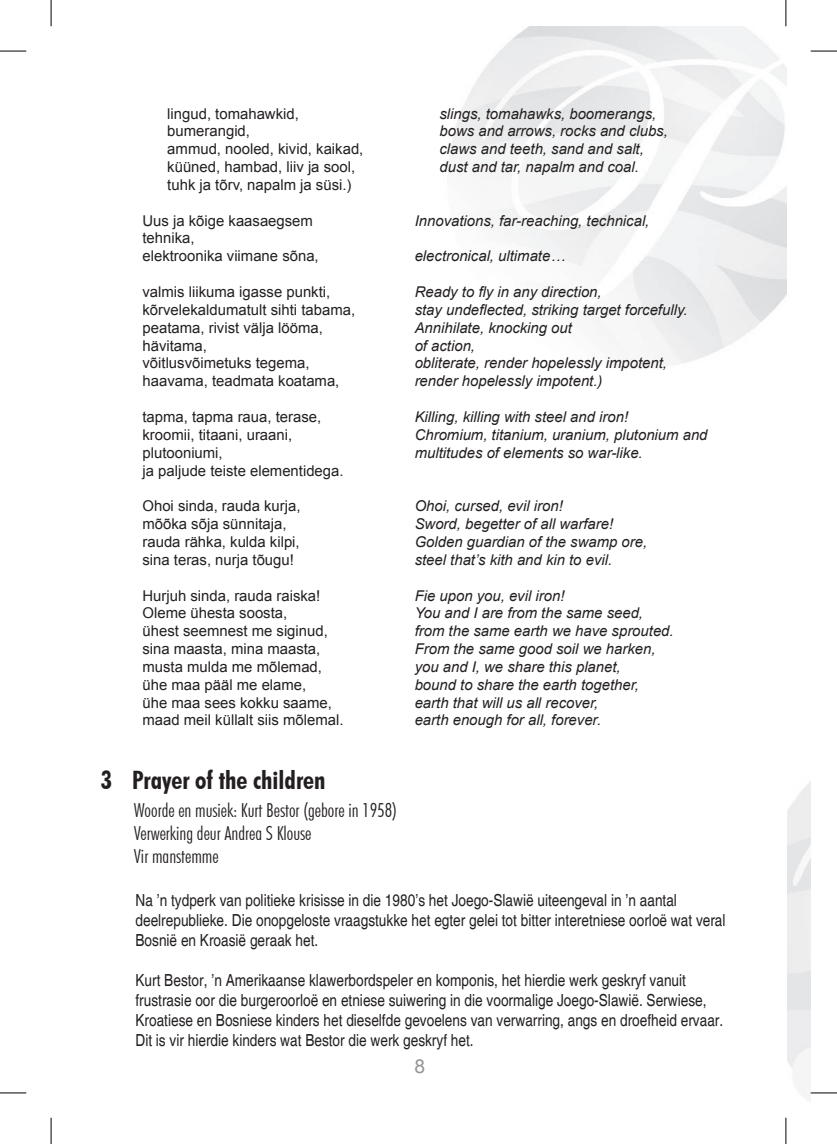
<style>
.page{position:relative;width:837px;height:1144px;background:#fff}
.page>*{position:absolute;margin:0;border:0;box-sizing:border-box;transform-origin:0 0}
.t1{font:700 condensed 25.38px "Futura BT";color:#231f20}
.t2{font:300 condensed 19.25px/23.1px "Futura BT";color:#231f20}
.t3{font:19.25px "Arial";color:#919396}
.t4{font:condensed 16.62px/19.9px "Helvetica";color:#231f20}
.t5{font:italic 14.88px/17.8px "Arial";color:#231f20}
.t6{font:14.88px/17.8px "Arial";color:#231f20}
</style>
<div class="page">
<img style="left:786px;top:782px;width:24px;height:336px">
<svg style="left:0;top:51px;width:26px;height:1px"></svg>
<svg style="left:810px;top:51px;width:26px;height:1px"></svg>
<svg style="left:0;top:1092px;width:26px;height:1px"></svg>
<svg style="left:810px;top:1092px;width:26px;height:1px"></svg>
<svg style="left:51px;top:0;width:1px;height:26px"></svg>
<svg style="left:51px;top:1118px;width:1px;height:26px"></svg>
<svg style="left:785px;top:0;width:1px;height:26px"></svg>
<svg style="left:785px;top:1118px;width:1px;height:26px"></svg>
<p class="t6" style="left:167px;top:104px;width:197px">lingud, tomahawkid, bumerangid,<br>ammud, nooled, kivid, kaikad, küüned, hambad, liiv ja sool, tuhk ja tõrv, napalm ja süsi.)</p>
<p class="t6" style="left:142px;top:212px;width:178px">Uus ja kõige kaasaegsem tehnika,<br>elektroonika viimane sõna,</p>
<p class="t6" style="left:142px;top:283px;width:214px">valmis liikuma igasse punkti, kõrvelekaldumatult sihti tabama, peatama, rivist välja lööma, hävitama,<br>võitlusvõimetuks tegema, haavama, teadmata koatama,</p>
<p class="t6" style="left:142px;top:408px;width:202px">tapma, tapma raua, terase, kroomii, titaani, uraani, plutooniumi,<br>ja paljude teiste elementidega.</p>
<p class="t6" style="left:142px;top:497px;width:159px">Ohoi sinda, rauda kurja, mõõka sõja sünnitaja, rauda rähka, kulda kilpi, sina teras, nurja tõugu!</p>
<p class="t6" style="left:142px;top:586px;width:202px">Hurjuh sinda, rauda raiska!<br>Oleme ühesta soosta,<br>ühest seemnest me siginud, sina maasta, mina maasta, musta mulda me mõlemad, ühe maa pääl me elame,<br>ühe maa sees kokku saame, maad meil küllalt siis mõlemal.</p>
<p class="t5" style="left:439px;top:105px;width:230px">slings, tomahawks, boomerangs, bows and arrows, rocks and clubs, claws and teeth, sand and salt, dust and tar, napalm and coal.</p>
<p class="t5" style="left:414px;top:212px;width:236px">Innovations, far-reaching, technical,</p>
<p class="t5" style="left:414px;top:247px;width:152px">electronical, ultimate…</p>
<p class="t5" style="left:414px;top:283px;width:274px">Ready to fly in any direction,<br>stay undeflected, striking target forcefully.<br>Annihilate, knocking out<br>of action,<br>obliterate, render hopelessly impotent, render hopelessly impotent.)</p>
<p class="t5" style="left:414px;top:408px;width:294px">Killing, killing with steel and iron!<br>Chromium, titanium, uranium, plutonium and multitudes of elements so war-like.</p>
<p class="t5" style="left:414px;top:497px;width:234px">Ohoi, cursed, evil iron!<br>Sword, begetter of all warfare!<br>Golden guardian of the swamp ore, steel that’s kith and kin to evil.</p>
<p class="t5" style="left:414px;top:587px;width:260px">Fie upon you, evil iron!<br>You and I are from the same seed, from the same earth we have sprouted.<br>From the same good soil we harken, you and I, we share this planet,<br>bound to share the earth together, earth that will us all recover,<br>earth enough for all, forever.</p>
<h1 class="t1" style="left:101px;top:764px;width:226px">3 Prayer of the children</h1>
<p class="t2" style="left:134px;top:798px;width:265px">Woorde en musiek: Kurt Bestor (gebore in 1958)<br>Verwerking deur Andrea S Klouse<br>Vir manstemme</p>
<p class="t4" style="left:135px;top:890px;width:591px">Na ’n tydperk van politieke krisisse in die 1980’s het Joego-Slawië uiteengeval in ’n aantal deelrepublieke. Die onopgeloste vraagstukke het egter gelei tot bitter interetniese oorloë wat veral<br>Bosnië en Kroasië geraak het.</p>
<p class="t4" style="left:135px;top:970px;width:589px">Kurt Bestor, ’n Amerikaanse klawerbordspeler en komponis, het hierdie werk geskryf vanuit frustrasie oor die burgeroorloë en etniese suiwering in die voormalige Joego-Slawië. Serwiese, Kroatiese en Bosniese kinders het dieselfde gevoelens van verwarring, angs en droefheid ervaar.<br>Dit is vir hierdie kinders wat Bestor die werk geskryf het.</p>
<p class="t3" style="left:414px;top:1054px;width:12px">8</p>
</div>
